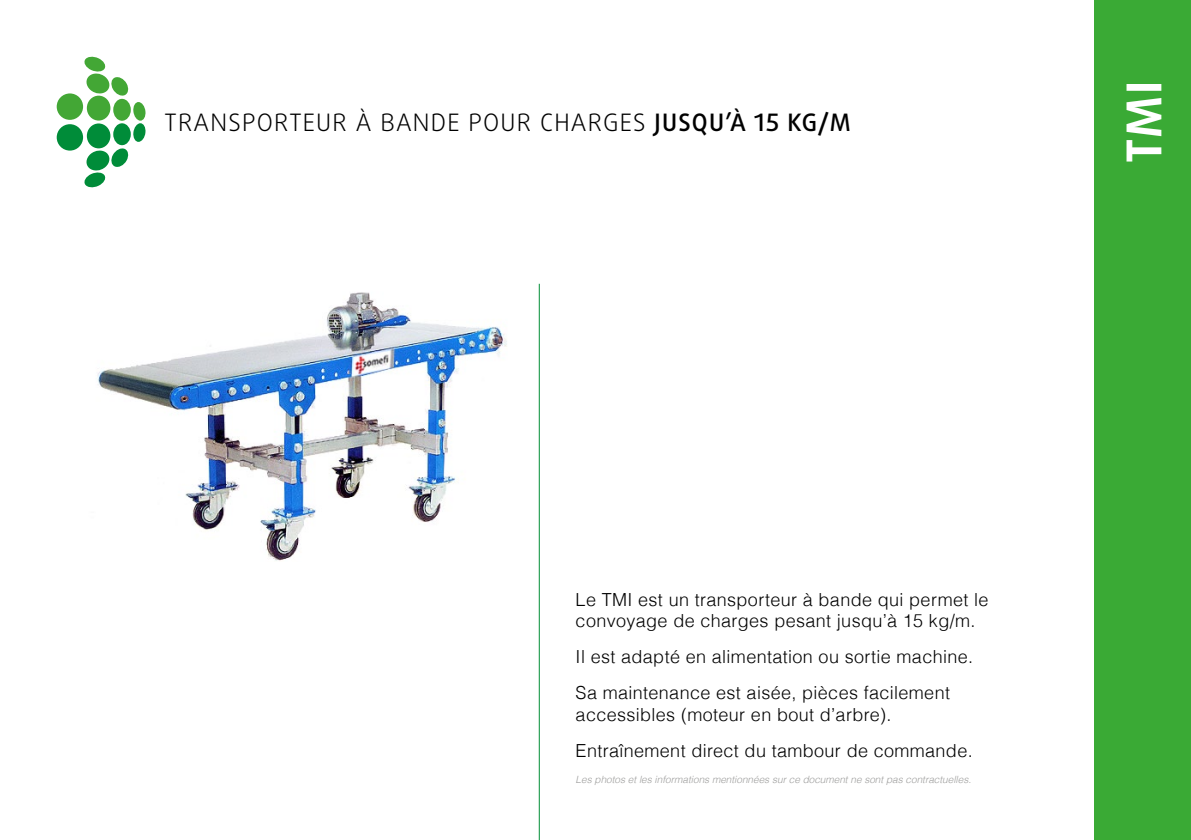
<style>
.page{position:relative;width:1191px;height:840px;background:#fff}
.page>*{position:absolute;margin:0;border:0;box-sizing:border-box;transform-origin:0 0}
.t1{font:700 48px "Daxline Pro";color:#fff}
.t2{font:300 24px "Daxline Pro";letter-spacing:.05em;color:#000}
.t3{font:300 18px/36px "Helvetica";letter-spacing:.02em;color:#000}
.t4{font:italic 300 10px "Helvetica";color:#9d9d9c}
.s1{font-weight:500}
</style>
<div class="page">
<div style="left:1094px;top:0;width:97px;height:839px;background:#3aaa35"></div>
<hr style="left:539px;top:283px;width:1px;height:556px;background:#008d36">
<div style="left:57px;top:93px;width:26px;height:27px;background:#43a735;border-radius:50%"></div>
<div style="left:57px;top:124px;width:26px;height:26px;background:#008c39;border-radius:50%"></div>
<svg style="left:83px;top:56px;width:63px;height:132px"></svg>
<img style="left:97px;top:292px;width:410px;height:269px">
<h2 class="t2" style="left:165px;top:107px;width:687px">TRANSPORTEUR À BANDE POUR CHARGES <span class="s1">JUSQU’À 15 KG/M</span></h2>
<h1 class="t1" style="left:1112px;top:163px;width:83px;rotate:-90deg">TMI</h1>
<p class="t3" style="left:575px;top:588px;width:414px;line-height:21.6px">Le TMI est un transporteur à bande qui permet le convoyage de charges pesant jusqu’à 15 kg/m.</p>
<p class="t3" style="left:575px;top:638px;width:399px">Il est adapté en alimentation ou sortie machine.<br>Sa maintenance est aisée, pièces facilement</p>
<p class="t3" style="left:575px;top:696px;width:398px">accessibles (moteur en bout d’arbre).<br>Entraînement direct du tambour de commande.</p>
<p class="t4" style="left:575px;top:773px;width:397px">Les photos et les informations mentionnées sur ce document ne sont pas contractuelles.</p>
</div>
